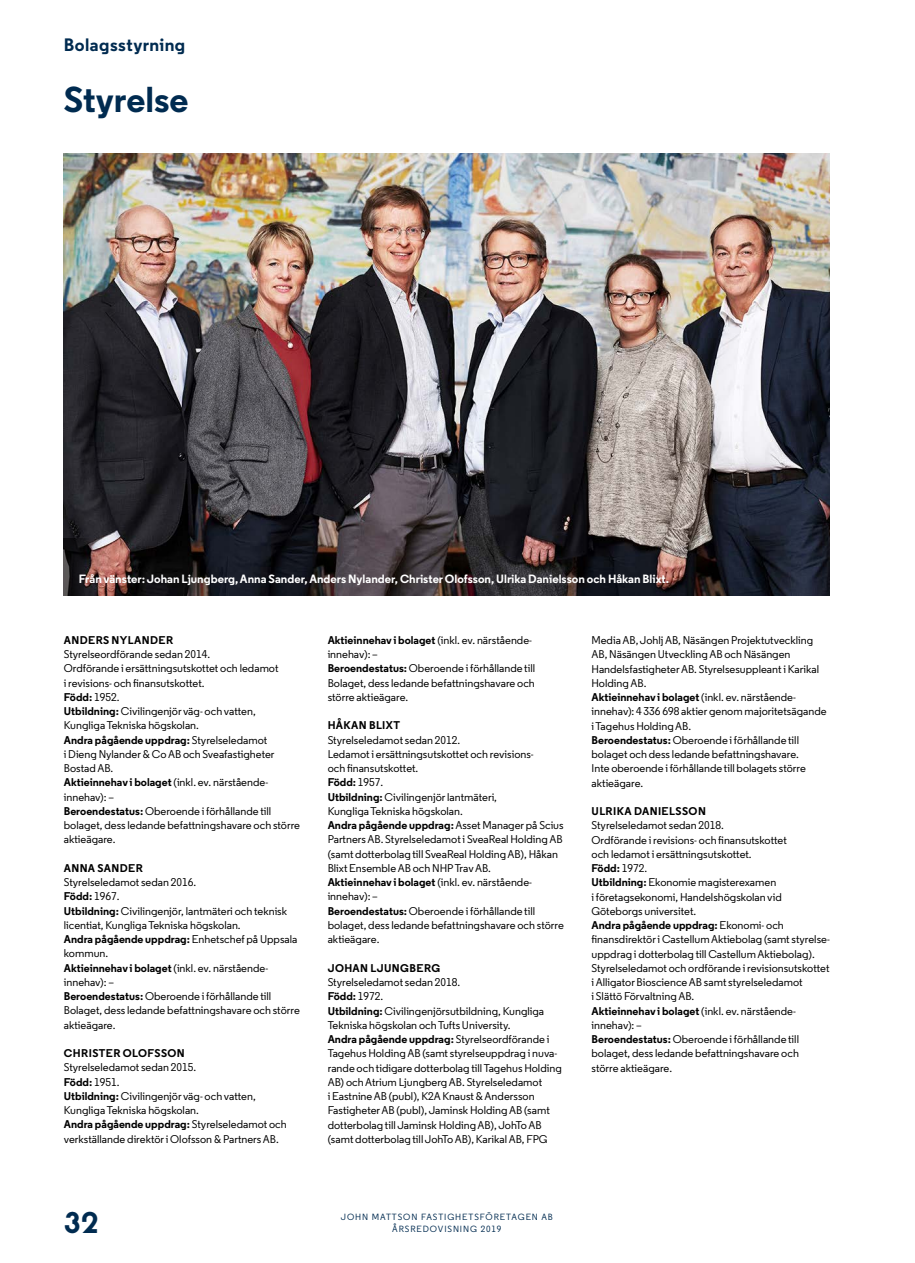
<style>
.page{position:relative;width:915px;height:1263px;background:#fff}
.page>*{position:absolute;margin:0;border:0;box-sizing:border-box;transform-origin:0 0}
.t1{font:700 36px "Regular PRO";color:#002b50}
.t2{font:30px "John Mattson Siffror";color:#002b50}
.t3{font:700 18px "Regular PRO";letter-spacing:.025em;color:#002b50}
.t4{font:700 12px "Regular PRO";color:#fff}
.t5{font:500 11.25px/14.2px "Regular PRO";color:#000}
.t6{font:700 11.25px "Regular PRO";letter-spacing:.035em;color:#000}
.t7{font:500 9px/12.8px "Regular PRO";letter-spacing:.1em;color:#002b50;text-align:center}
.s1{font-weight:700}
</style>
<div class="page">
<img style="left:64px;top:153px;width:765px;height:442px">
<svg style="left:64px;top:538px;width:44px;height:57px;background:#503c3b"></svg>
<h3 class="t3" style="left:64px;top:33px;width:123px">Bolagsstyrning</h3>
<h1 class="t1" style="left:64px;top:76px;width:126px">Styrelse</h1>
<p class="t4" style="left:79px;top:571px;width:591px">Från vänster: Johan Ljungberg, Anna Sander, Anders Nylander, Christer Olofsson, Ulrika Danielsson och Håkan Blixt.</p>
<p class="t6" style="left:64px;top:632px;width:111px">ANDERS NYLANDER</p>
<p class="t5" style="left:64px;top:647px;width:238px">Styrelseordförande sedan 2014.<br>Ordförande i ersättningsutskottet och ledamot<br>i revisions- och finansutskottet.<br><span class="s1">Född:</span> 1952.<br><span class="s1">Utbildning:</span> Civilingenjör väg- och vatten,<br>Kungliga Tekniska högskolan.<br><span class="s1">Andra pågående uppdrag:</span> Styrelseledamot<br>i Dieng Nylander &amp; Co AB och Sveafastigheter Bostad AB.<br><span class="s1">Aktieinnehav i bolaget</span> (inkl. ev. närstående&shy;innehav): –<br><span class="s1">Beroendestatus:</span> Oberoende i förhållande till bolaget, dess ledande befattningshavare och större aktieägare.</p>
<p class="t6" style="left:64px;top:860px;width:80px">ANNA SANDER</p>
<p class="t5" style="left:64px;top:875px;width:237px">Styrelseledamot sedan 2016.<br><span class="s1">Född:</span> 1967.<br><span class="s1">Utbildning:</span> Civilingenjör, lantmäteri och teknisk licentiat, Kungliga Tekniska högskolan.<br><span class="s1">Andra pågående uppdrag:</span> Enhetschef på Uppsala kommun.<br><span class="s1">Aktieinnehav i bolaget</span> (inkl. ev. närstående&shy;innehav): –<br><span class="s1">Beroendestatus:</span> Oberoende i förhållande till Bolaget, dess ledande befattningshavare och större aktieägare.</p>
<p class="t6" style="left:64px;top:1046px;width:122px">CHRISTER OLOFSSON</p>
<p class="t5" style="left:64px;top:1060px;width:224px">Styrelseledamot sedan 2015.<br><span class="s1">Född:</span> 1951.<br><span class="s1">Utbildning:</span> Civilingenjör väg- och vatten, Kungliga Tekniska högskolan.<br><span class="s1">Andra pågående uppdrag:</span> Styrelseledamot och verkställande direktör i Olofsson &amp; Partners AB.</p>
<p class="t5" style="left:327px;top:633px;width:209px"><span class="s1">Aktieinnehav i bolaget</span> (inkl. ev. närstående&shy;innehav): –<br><span class="s1">Beroendestatus:</span> Oberoende i förhållande till Bolaget, dess ledande befattningshavare och större aktieägare.</p>
<p class="t6" style="left:327px;top:718px;width:74px">HÅKAN BLIXT</p>
<p class="t5" style="left:327px;top:733px;width:238px">Styrelseledamot sedan 2012.<br>Ledamot i ersättningsutskottet och revisions-<br>och finansutskottet.<br><span class="s1">Född:</span> 1957.<br><span class="s1">Utbildning:</span> Civilingenjör lantmäteri,<br>Kungliga Tekniska högskolan.<br><span class="s1">Andra pågående uppdrag:</span> Asset Manager på Scius Partners AB. Styrelseledamot i SveaReal Holding AB (samt dotterbolag till SveaReal Holding AB), Håkan Blixt Ensemble AB och NHP Trav AB.<br><span class="s1">Aktieinnehav i bolaget</span> (inkl. ev. närstående&shy;innehav): –<br><span class="s1">Beroendestatus:</span> Oberoende i förhållande till bolaget, dess ledande befattningshavare och större aktieägare.</p>
<p class="t6" style="left:327px;top:960px;width:114px">JOHAN LJUNGBERG</p>
<p class="t5" style="left:327px;top:975px;width:235px">Styrelseledamot sedan 2018.<br><span class="s1">Född:</span> 1972.<br><span class="s1">Utbildning:</span> Civilingenjörsutbildning, Kungliga Tekniska högskolan och Tufts University.<br><span class="s1">Andra pågående uppdrag:</span> Styrelseordförande i Tagehus Holding AB (samt styrelseuppdrag i nuva&shy;rande och tidigare dotterbolag till Tagehus Holding AB) och Atrium Ljungberg AB. Styrelseledamot<br>i Eastnine AB (publ), K2A Knaust &amp; Andersson Fastigheter AB (publ), Jaminsk Holding AB (samt dotterbolag till Jaminsk Holding AB), JohTo AB (samt dotterbolag till JohTo AB), Karikal AB, FPG</p>
<h2 class="t2" style="left:64px;top:1205px;width:36px">32</h2>
<p class="t7" style="left:341px;top:1210px;width:213px">JOHN MATTSON FASTIGHETSFÖRETAGEN AB<br>ÅRSREDOVISNING 2019</p>
<p class="t5" style="left:591px;top:633px;width:236px">Media AB, Johlj AB, Näsängen Projektutveckling AB, Näsängen Utveckling AB och Näsängen Handelsfastigheter AB. Styrelsesuppleant i Karikal Holding AB.<br><span class="s1">Aktieinnehav i bolaget</span> (inkl. ev. närstående&shy;innehav): 4 336 698 aktier genom majoritetsägande i Tagehus Holding AB.<br><span class="s1">Beroendestatus:</span> Oberoende i förhållande till bolaget och dess ledande befattningshavare.<br>Inte oberoende i förhållande till bolagets större aktieägare.</p>
<p class="t6" style="left:591px;top:804px;width:116px">ULRIKA DANIELSSON</p>
<p class="t5" style="left:591px;top:818px;width:239px">Styrelseledamot sedan 2018.<br>Ordförande i revisions- och finansutskottet<br>och ledamot i ersättningsutskottet.<br><span class="s1">Född:</span> 1972.<br><span class="s1">Utbildning:</span> Ekonomie magisterexamen<br>i företagsekonomi, Handelshögskolan vid Göteborgs universitet.<br><span class="s1">Andra pågående uppdrag:</span> Ekonomi- och finansdirektör i Castellum Aktiebolag (samt styrelse&shy;uppdrag i dotterbolag till Castellum Aktiebolag).<br>Styrelseledamot och ordförande i revisionsutskottet i Alligator Bioscience AB samt styrelseledamot<br>i Slättö Förvaltning AB.<br><span class="s1">Aktieinnehav i bolaget</span> (inkl. ev. närstående&shy;innehav): –<br><span class="s1">Beroendestatus:</span> Oberoende i förhållande till bolaget, dess ledande befattningshavare och<br>större aktieägare.</p>
</div>
